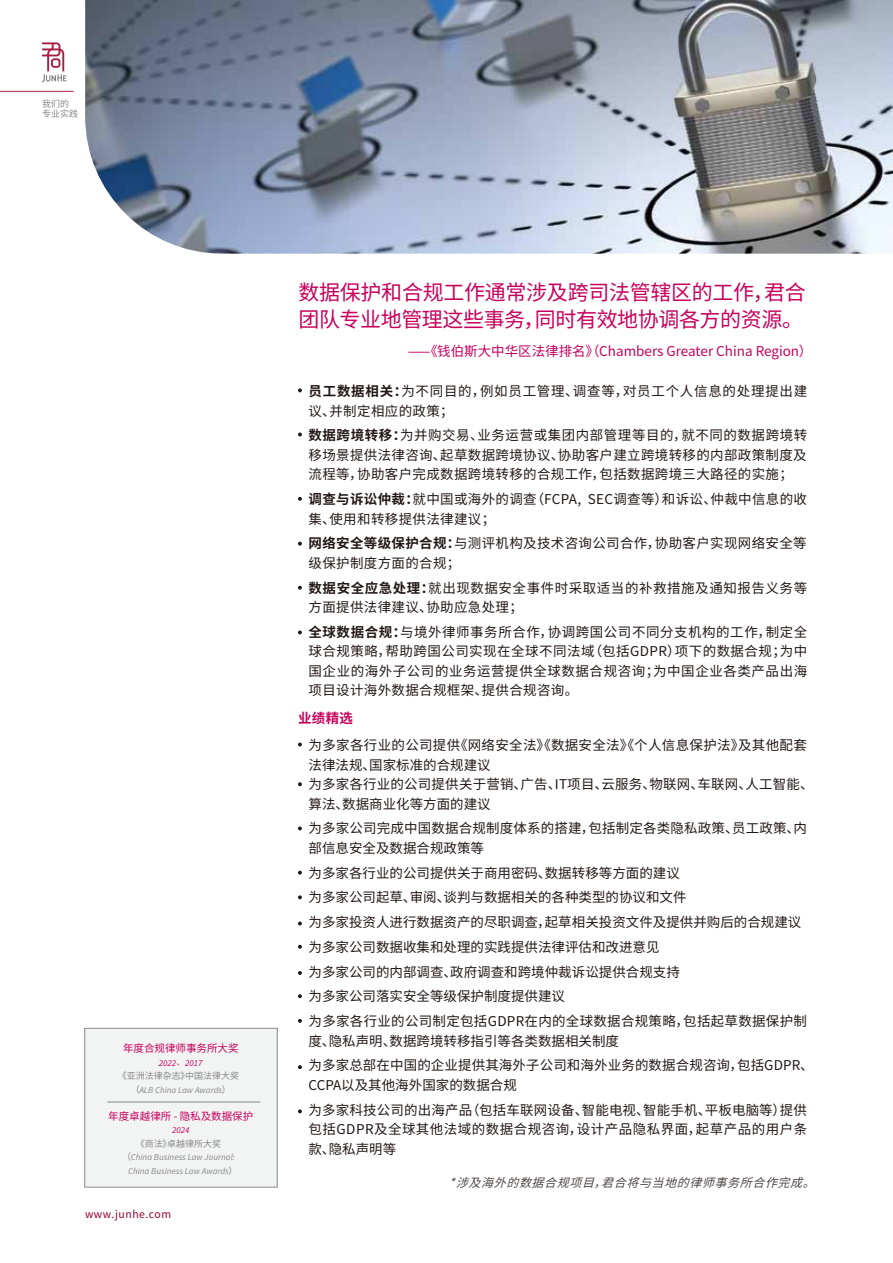
<style>
.page{position:relative;width:893px;height:1263px;background:#fff}
.page>*{position:absolute;margin:0;border:0;box-sizing:border-box;transform-origin:0 0}
.t1{font:21px/27px "Source Han Sans CN";letter-spacing:-.015em;color:#c7005c}
.t2{font:13.5px/19.5px "Source Han Sans CN";letter-spacing:.015em;color:#221815}
.t3{font:13.5px/19.5px "Source Han Sans CN";letter-spacing:.04em;color:#221815}
.t4{font:13.5px/19.5px "Source Han Sans CN";letter-spacing:.055em;color:#221815}
.t5{font:13.5px/19.5px "Source Han Sans CN";letter-spacing:.035em;color:#221815}
.t6{font:13.5px "Source Han Sans CN";color:#c7005c}
.t7{font:700 13.5px "Source Han Sans CN";color:#c7005c}
.t8{font:italic 12px "Source Han Sans CN";color:#221815}
.t9{font:10.5px "Source Han Sans CN";color:#c7005c}
.t10{font:10.5px "Source Han Sans CN";letter-spacing:.05em;color:#930038}
.t11{font:italic 9px/13.5px "Source Sans Pro";color:#898989;text-align:right}
.t12{font:9px/10.8px "Source Han Sans CN";color:#898989}
.t13{font:italic 9px "Source Sans Pro";color:#c7005c}
.s1{font-family:"Adobe Song Std";font-weight:300;font-style:normal}
.s2{font-family:"Source Han Sans CN";font-style:normal}
.s3{font-weight:700}
</style>
<div class="page">
<img style="left:85px;top:0;width:808px;height:254px">
<svg style="left:42px;top:42px;width:25px;height:40px"></svg>
<hr style="left:0;top:91px;width:74px;height:1px;background:#a71e41">
<svg style="left:298px;top:921px;width:4px;height:4px"></svg>
<svg style="left:298px;top:432px;width:4px;height:4px"></svg>
<svg style="left:298px;top:586px;width:4px;height:4px"></svg>
<svg style="left:298px;top:630px;width:4px;height:4px"></svg>
<svg style="left:298px;top:945px;width:4px;height:4px"></svg>
<svg style="left:298px;top:971px;width:4px;height:4px"></svg>
<svg style="left:298px;top:994px;width:4px;height:4px"></svg>
<svg style="left:298px;top:1019px;width:4px;height:4px"></svg>
<svg style="left:298px;top:1109px;width:4px;height:4px"></svg>
<svg style="left:298px;top:1065px;width:4px;height:4px"></svg>
<svg style="left:298px;top:871px;width:4px;height:4px"></svg>
<svg style="left:298px;top:895px;width:4px;height:4px"></svg>
<svg style="left:298px;top:782px;width:4px;height:4px"></svg>
<svg style="left:298px;top:826px;width:4px;height:4px"></svg>
<svg style="left:298px;top:742px;width:4px;height:4px"></svg>
<svg style="left:298px;top:388px;width:4px;height:4px"></svg>
<svg style="left:298px;top:497px;width:4px;height:4px"></svg>
<svg style="left:298px;top:542px;width:4px;height:4px"></svg>
<div style="left:85px;top:1028px;width:192px;height:159px;background:#f2f3f3"></div>
<hr style="left:107px;top:1102px;width:153px;height:1px;background:#898989">
<p class="t12" style="left:42px;top:98px;width:37px">我们的专业实践</p>
<p class="t9" style="left:123px;top:1042px;width:117px">年度合规律师事务所大奖</p>
<p class="t13" style="left:159px;top:1057px;width:45px">2022<span class="s1">、</span>2017</p>
<p class="t12" style="left:118px;top:1071px;width:123px">《亚洲法律杂志》中国法律大奖</p>
<p class="t11" style="left:131px;top:1083px;width:102px"><span class="s2">（</span>ALB China Law Awards<span class="s2">）</span></p>
<p class="t9" style="left:108px;top:1110px;width:146px">年度卓越律所 - 隐私及数据保护</p>
<p class="t13" style="left:172px;top:1124px;width:19px">2024</p>
<p class="t12" style="left:136px;top:1138px;width:87px">《商法》卓越律所大奖</p>
<p class="t11" style="left:122px;top:1150px;width:117px"><span class="s2">（</span>China Business Law Journal:<br>China Business Law Awards<span class="s2">）</span></p>
<p class="t10" style="left:85px;top:1208px;width:88px">www.junhe.com</p>
<h1 class="t1" style="left:298px;top:280px;width:509px">数据保护和合规工作通常涉及跨司法管辖区的工作，君合团队专业地管理这些事务，同时有效地协调各方的资源。</h1>
<p class="t6" style="left:408px;top:343px;width:406px">⸺《钱伯斯大中华区法律排名》（Chambers Greater China Region）</p>
<p class="t4" style="left:309px;top:382px;width:500px"><span class="s3">员工数据相关：</span>为不同目的，例如员工管理、调查等，对员工个人信息的处理提出建议、并制定相应的政策；</p>
<p class="t2" style="left:309px;top:426px;width:500px;text-align:justify"><span class="s3">数据跨境转移：</span>为并购交易、业务运营或集团内部管理等目的，就不同的数据跨境转移场景提供法律咨询、起草数据跨境协议、协助客户建立跨境转移的内部政策制度及流程等，协助客户完成数据跨境转移的合规工作，包括数据跨境三大路径的实施；</p>
<p class="t2" style="left:309px;top:490px;width:500px"><span class="s3">调查与诉讼仲裁：</span>就中国或海外的调查（FCPA, SEC调查等）和诉讼、仲裁中信息的收集、使用和转移提供法律建议；</p>
<p class="t2" style="left:309px;top:534px;width:500px"><span class="s3">网络安全等级保护合规：</span>与测评机构及技术咨询公司合作，协助客户实现网络安全等级保护制度方面的合规；</p>
<p class="t3" style="left:309px;top:578px;width:500px"><span class="s3">数据安全应急处理：</span>就出现数据安全事件时采取适当的补救措施及通知报告义务等方面提供法律建议、协助应急处理；</p>
<p class="t2" style="left:309px;top:622px;width:500px;text-align:justify"><span class="s3">全球数据合规：</span>与境外律师事务所合作，协调跨国公司不同分支机构的工作，制定全球合规策略，帮助跨国公司实现在全球不同法域（包括GDPR）项下的数据合规；为中国企业的海外子公司的业务运营提供全球数据合规咨询；为中国企业各类产品出海项目设计海外数据合规框架、提供合规咨询。</p>
<p class="t7" style="left:298px;top:710px;width:57px">业绩精选</p>
<p class="t2" style="left:309px;top:736px;width:507px">为多家各行业的公司提供《网络安全法》《数据安全法》《个人信息保护法》及其他配套法律法规、国家标准的合规建议<br>为多家各行业的公司提供关于营销、广告、IT项目、云服务、物联网、车联网、人工智能、算法、数据商业化等方面的建议</p>
<p class="t2" style="left:309px;top:819px;width:500px">为多家公司完成中国数据合规制度体系的搭建，包括制定各类隐私政策、员工政策、内部信息安全及数据合规政策等</p>
<p class="t2" style="left:309px;top:860px;width:500px;line-height:24.8px">为多家各行业的公司提供关于商用密码、数据转移等方面的建议<br>为多家公司起草、审阅、谈判与数据相关的各种类型的协议和文件<br>为多家投资人进行数据资产的尽职调查，起草相关投资文件及提供并购后的合规建议为多家公司数据收集和处理的实践提供法律评估和改进意见<br>为多家公司的内部调查、政府调查和跨境仲裁诉讼提供合规支持<br>为多家公司落实安全等级保护制度提供建议<br>为多家各行业的公司制定包括GDPR在内的全球数据合规策略，包括起草数据保护制</p>
<p class="t2" style="left:309px;top:1028px;width:507px;line-height:24.8px">度、隐私声明、数据跨境转移指引等各类数据相关制度<br>为多家总部在中国的企业提供其海外子公司和海外业务的数据合规咨询，包括GDPR、</p>
<p class="t2" style="left:309px;top:1073px;width:500px;line-height:24.8px">CCPA以及其他海外国家的数据合规<br>为多家科技公司的出海产品（包括车联网设备、智能电视、智能手机、平板电脑等）提供</p>
<p class="t5" style="left:309px;top:1119px;width:500px">包括GDPR及全球其他法域的数据合规咨询，设计产品隐私界面，起草产品的用户条款、隐私声明等</p>
<p class="t8" style="left:450px;top:1175px;width:376px">*涉及海外的数据合规项目，君合将与当地的律师事务所合作完成。</p>
</div>
